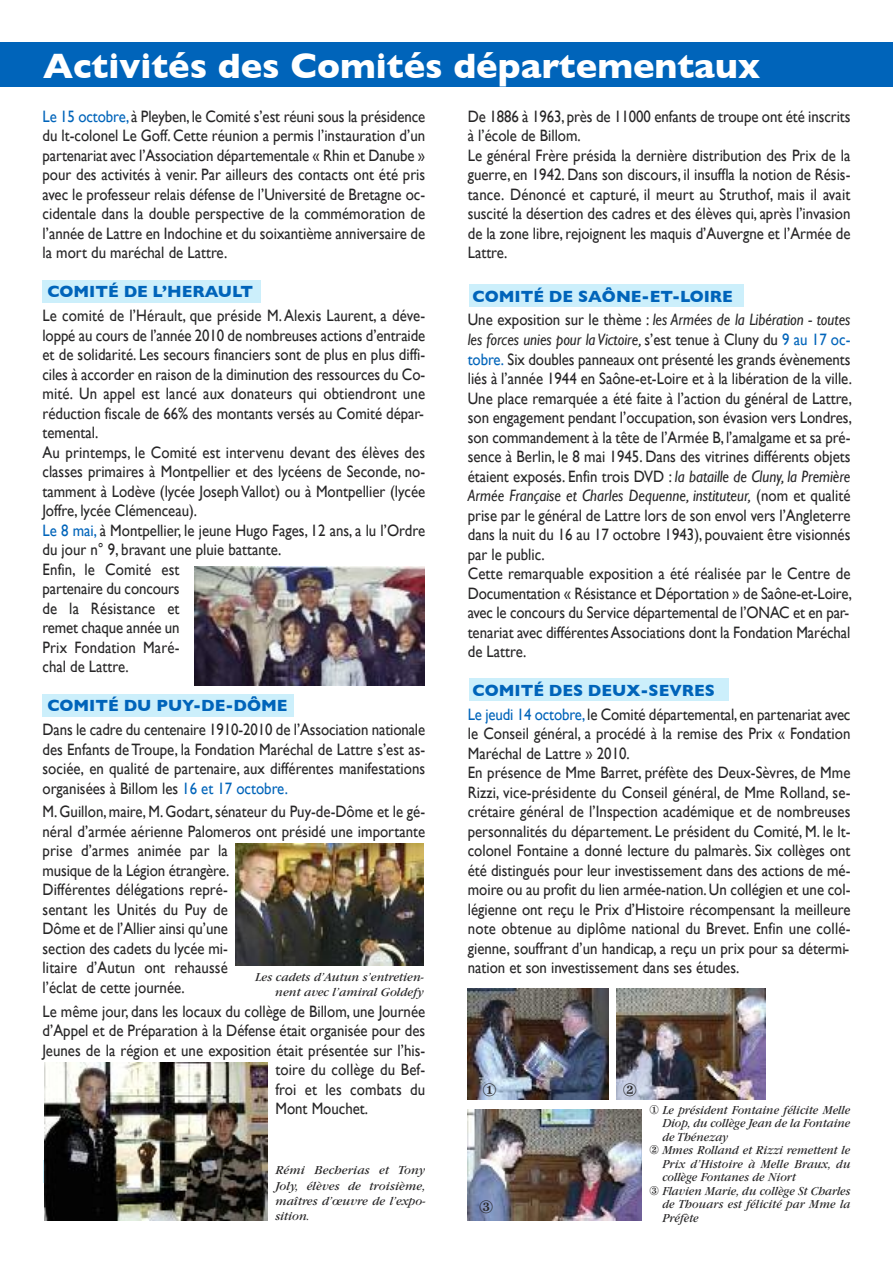
<style>
.page{position:relative;width:893px;height:1263px;background:#fff}
.page>*{position:absolute;margin:0;border:0;box-sizing:border-box;transform-origin:0 0}
.t1{font:700 36px "Gill Sans";color:#fff}
.t2{font:16.5px/19.5px "Gill Sans";color:#272627;scale:.9 1}
.t3{font:italic 16.5px/23.7px "Gill Sans";color:#272627;scale:.9 1}
.t4{font:700 16.5px "Gill Sans";color:#0064ba}
.t5{font:italic 12.75px "Garamond";color:#272627;scale:.95 1}
.t6{font:italic 12.75px/15.3px "Garamond";color:#272627;text-align:justify}
.s1{color:#0064ba}
.s2{font-weight:700;font-style:normal;color:#0064ba}
.s3{font-style:normal}
.s4{font-style:italic}
.s5{font-weight:700;color:#0064ba}
</style>
<div class="page">
<div style="left:469px;top:678px;width:260px;height:22px;background:#cceffb"></div>
<div style="left:469px;top:285px;width:275px;height:22px;background:#cceffb"></div>
<div style="left:43px;top:281px;width:218px;height:22px;background:#cceffb"></div>
<div style="left:43px;top:695px;width:251px;height:22px;background:#cceffb"></div>
<div style="left:0;top:43px;width:893px;height:44px;background:#0064ba"></div>
<img style="left:195px;top:567px;width:229px;height:118px">
<img style="left:467px;top:989px;width:142px;height:110px">
<img style="left:617px;top:989px;width:148px;height:110px">
<img style="left:235px;top:843px;width:189px;height:123px">
<img style="left:44px;top:1063px;width:224px;height:157px">
<img style="left:467px;top:1110px;width:175px;height:110px">
<svg style="left:480px;top:1200px;width:13px;height:13px"></svg>
<svg style="left:483px;top:1083px;width:13px;height:13px"></svg>
<svg style="left:624px;top:1083px;width:12px;height:13px"></svg>
<h1 class="t1" style="left:43px;top:45px;width:719px">Activités des Comités départementaux</h1>
<p class="t2" style="left:43px;top:107px;width:427px;text-align:justify"><span class="s1">Le 15 octobre,</span> à Pleyben, le Comité s’est réuni sous la présidence du lt-colonel Le Goff. Cette réunion a permis l’instauration d’un partenariat avec l’Association départementale « Rhin et Danube » pour des activités à venir. Par ailleurs des contacts ont été pris avec le professeur relais défense de l’Université de Bretagne oc&shy;cidentale dans la double perspective de la commémoration de l’année de Lattre en Indochine et du soixantième anniversaire de la mort du maréchal de Lattre.</p>
<p class="t4" style="left:47px;top:282px;width:207px">Comité dE L’HERAULt</p>
<p class="t2" style="left:43px;top:306px;width:427px">Le comité de l’Hérault, que préside M.Alexis Laurent, a déve&shy;loppé au cours de l’année 2010 de nombreuses actions d’entraide et de solidarité. Les secours financiers sont de plus en plus diffi&shy;ciles à accorder en raison de la diminution des ressources du Co&shy;mité. Un appel est lancé aux donateurs qui obtiendront une réduction fiscale de 66% des montants versés au Comité dépar&shy;temental.<br>Au printemps, le Comité est intervenu devant des élèves des classes primaires à Montpellier et des lycéens de Seconde, no&shy;tamment à Lodève (lycée Joseph Vallot) ou à Montpellier (lycée Joffre, lycée Clémenceau).<br><span class="s1">Le 8 mai,</span> à Montpellier, le jeune Hugo Fages, 12 ans, a lu l’Ordre du jour n° 9, bravant une pluie battante.<br>Enfin, le Comité est<br>partenaire du concours<br>de la Résistance et<br>remet chaque année un<br>Prix Fondation Maré-<br>chal de Lattre.</p>
<p class="t4" style="left:47px;top:696px;width:242px">Comité dU PUY-dE-dÔmE</p>
<p class="t2" style="left:43px;top:720px;width:427px;text-align:justify">Dans le cadre du centenaire 1910-2010 de l’Association nationale des Enfants de Troupe, la Fondation Maréchal de Lattre s’est as&shy;sociée, en qualité de partenaire, aux différentes manifestations organisées à Billom les <span class="s1">16 et 17 octobre.</span></p>
<p class="t2" style="left:43px;top:802px;width:427px">M. Guillon,maire,M. Godart,sénateur du Puy-de-Dôme et le gé&shy;néral d’armée aérienne Palomeros ont présidé une importante prise d’armes animée par la<br>musique de la Légion étrangère.<br>Différentes délégations repré-<br>sentant les Unités du Puy de<br>Dôme et de l’Allier ainsi qu’une<br>section des cadets du lycée mi-<br>litaire d’Autun ont rehaussé<br>l’éclat de cette journée.</p>
<p class="t2" style="left:43px;top:1001px;width:427px">Le même jour, dans les locaux du collège de Billom, une Journée</p>
<p class="t2" style="left:43px;top:1021px;width:427px">d’Appel et de Préparation à la Défense était organisée pour des</p>
<p class="t2" style="left:43px;top:1040px;width:427px">Jeunes de la région et une exposition était présentée sur l’his-</p>
<p class="t2" style="left:275px;top:1060px;width:168px">toire du collège du Bef-</p>
<p class="t2" style="left:275px;top:1079px;width:168px">froi et les combats du</p>
<p class="t2" style="left:275px;top:1099px;width:105px">Mont Mouchet.</p>
<p class="t6" style="left:255px;top:970px;width:170px;text-align:right">Les cadets d’Autun s’entretien&shy;nent avec l’amiral Goldefy</p>
<p class="t6" style="left:275px;top:1164px;width:152px">Rémi Becherias et Tony Joly, élèves de troisième, maîtres d’œuvre de l’expo&shy;sition.</p>
<p class="t2" style="left:468px;top:107px;width:427px">De 1886 à 1963, près de 11000 enfants de troupe ont été inscrits à l’école de Billom.<br>Le général Frère présida la dernière distribution des Prix de la guerre, en 1942. Dans son discours, il insuffla la notion de Résis&shy;tance. Dénoncé et capturé, il meurt au Struthof, mais il avait suscité la désertion des cadres et des élèves qui, après l’invasion de la zone libre, rejoignent les maquis d’Auvergne et l’Armée de Lattre.</p>
<p class="t3" style="left:468px;top:284px;width:427px"><span class="s2">Comité dE SAÔNE-Et-LoiRE<br></span><span class="s3">Une exposition sur le thème :</span> les Armées de la Libération - toutes</p>
<p class="t2" style="left:468px;top:330px;width:428px"><span class="s4">les forces unies pour la Victoire,</span> s’est tenue à Cluny du <span class="s1">9 au 17 oc&shy;tobre.</span> Six doubles panneaux ont présenté les grands évènements liés à l’année 1944 en Saône-et-Loire et à la libération de la ville.<br>Une place remarquée a été faite à l’action du général de Lattre, son engagement pendant l’occupation,son évasion vers Londres, son commandement à la tête de l’Armée B, l’amalgame et sa pré&shy;sence à Berlin, le 8 mai 1945. Dans des vitrines différents objets étaient exposés. Enfin trois DVD : <span class="s4">la bataille de Cluny, la Première Armée Française et Charles Dequenne, instituteur,</span> (nom et qualité prise par le général de Lattre lors de son envol vers l’Angleterre dans la nuit du 16 au 17 octobre 1943), pouvaient être visionnés par le public.<br>Cette remarquable exposition a été réalisée par le Centre de Documentation « Résistance et Déportation » de Saône-et-Loire, avec le concours du Service départemental de l’ONAC et en par&shy;tenariat avec différentesAssociations dont la Fondation Maréchal de Lattre.</p>
<p class="t2" style="left:468px;top:678px;width:427px;line-height:23.7px"><span class="s5">Comité dES dEUX-SEVRES<br></span><span class="s1">Le jeudi 14 octobre,</span> le Comité départemental, en partenariat avec</p>
<p class="t2" style="left:468px;top:724px;width:427px">le Conseil général, a procédé à la remise des Prix « Fondation Maréchal de Lattre » 2010.<br>En présence de Mme Barret, préfète des Deux-Sèvres, de Mme Rizzi, vice-présidente du Conseil général, de Mme Rolland, se&shy;crétaire général de l’Inspection académique et de nombreuses personnalités du département. Le président du Comité, M. le lt&shy;colonel Fontaine a donné lecture du palmarès. Six collèges ont été distingués pour leur investissement dans des actions de mé&shy;moire ou au profit du lien armée-nation.Un collégien et une col&shy;légienne ont reçu le Prix d’Histoire récompensant la meilleure note obtenue au diplôme national du Brevet. Enfin une collé&shy;gienne, souffrant d’un handicap, a reçu un prix pour sa détermi&shy;nation et son investissement dans ses études.</p>
<p class="t5" style="left:650px;top:1105px;width:213px">① Le président Fontaine félicite Melle</p>
<p class="t5" style="left:662px;top:1119px;width:200px">Diop, du collège Jean de la Fontaine</p>
<p class="t5" style="left:662px;top:1132px;width:71px">de Thénezay</p>
<p class="t5" style="left:650px;top:1146px;width:213px">② Mmes Rolland et Rizzi remettent le</p>
<p class="t5" style="left:662px;top:1159px;width:200px">Prix d’Histoire à Melle Braux, du</p>
<p class="t5" style="left:662px;top:1173px;width:142px">collège Fontanes de Niort</p>
<p class="t5" style="left:650px;top:1186px;width:213px">③ Flavien Marie, du collège St Charles</p>
<p class="t5" style="left:662px;top:1200px;width:200px">de Thouars est félicité par Mme la</p>
<p class="t5" style="left:662px;top:1213px;width:40px">Préfète</p>
</div>
